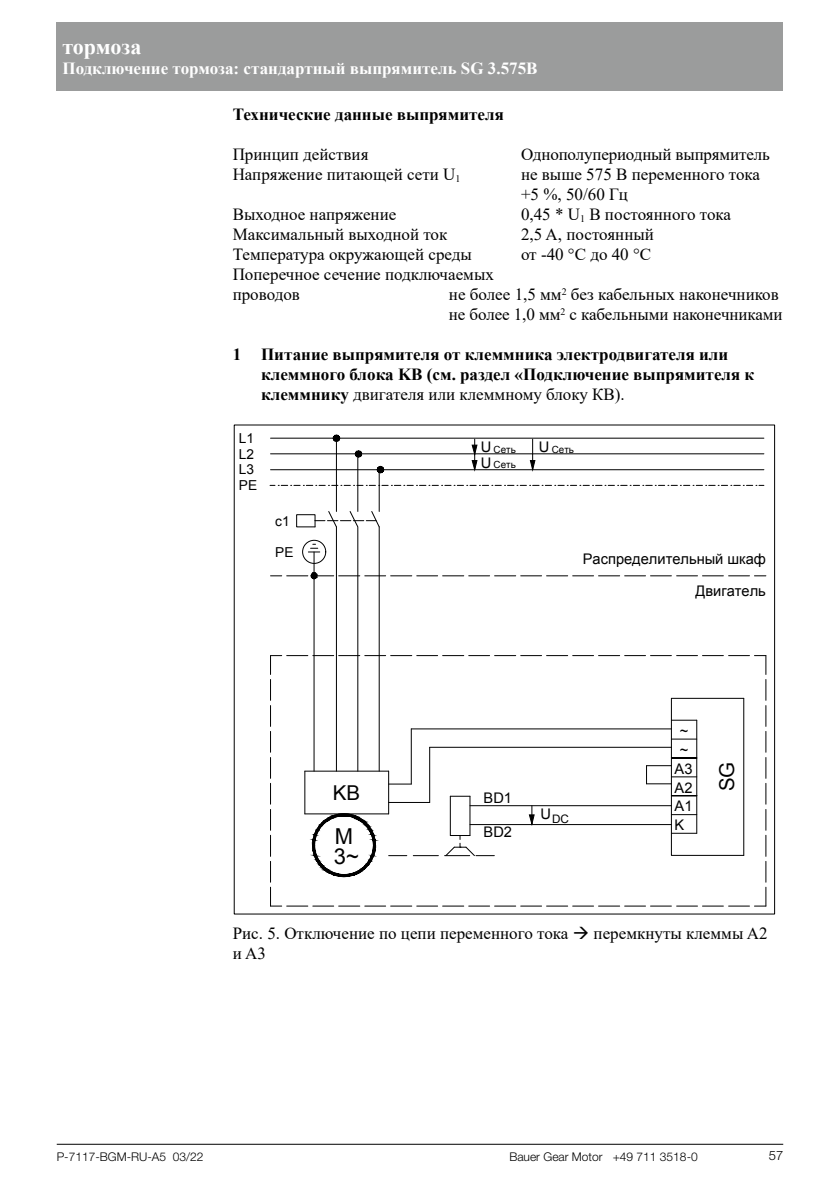
<style>
.page{position:relative;width:840px;height:1191px;background:#fff}
.page>*{position:absolute;margin:0;border:0;box-sizing:border-box;transform-origin:0 0}
.t1{font:700 22px "Times New Roman";letter-spacing:-.005em;color:#fff}
.t2{font:22px "Arial";color:#000}
.t3{font:20.4px "Arial";color:#000}
.t4{font:17px/20px "Times New Roman";color:#000}
.t5{font:700 17px/20px "Times New Roman";color:#000}
.t6{font:700 17px "Times New Roman";color:#fff}
.t7{font:14.6px/18.8px "Arial";color:#000}
.t8{font:13.8px "Arial";color:#000}
.t9{font:13.6px "Arial";color:#000}
.t10{font:300 13px "Helvetica Neue LT Std";color:#000}
.t11{font:300 12px "Helvetica Neue LT Std";color:#000}
.t12{font:11.6px "Arial";color:#000}
.t13{font:9.8px/15.6px "Arial";color:#000}
.s1{font-weight:400}
</style>
<div class="page">
<svg style="left:233px;top:424px;width:543px;height:491px"></svg>
<svg style="left:270px;top:510px;width:496px;height:396px"></svg>
<div style="left:314px;top:815px;width:59px;height:60px;border:1px solid #000;border-radius:50%"></div>
<div style="left:312px;top:813px;width:63px;height:64px;border:1px solid #000;border-radius:50%"></div>
<div style="left:57px;top:23px;width:725px;height:68px;background:#9b9c9c"></div>
<hr style="left:57px;top:1144px;width:725px;height:1px;background:#000">
<p class="t1" style="left:62px;top:31px;width:80px">тормоза</p>
<p class="t6" style="left:62px;top:56px;width:476px">Подключение тормоза: стандартный выпрямитель SG 3.575B</p>
<p class="t5" style="left:232px;top:104px;width:272px">Технические данные выпрямителя</p>
<p class="t4" style="left:232px;top:144px;width:137px">Принцип действия</p>
<p class="t4" style="left:520px;top:144px;width:250px">Однополупериодный выпрямитель</p>
<p class="t4" style="left:232px;top:164px;width:229px">Напряжение питающей сети U<sub>1</sub></p>
<p class="t4" style="left:520px;top:164px;width:240px">не выше 575 В переменного тока +5 %, 50/60 Гц</p>
<p class="t4" style="left:232px;top:204px;width:165px">Выходное напряжение</p>
<p class="t4" style="left:520px;top:204px;width:211px">0,45 * U<sub>1</sub> В постоянного тока</p>
<p class="t4" style="left:232px;top:224px;width:216px">Максимальный выходной ток</p>
<p class="t4" style="left:520px;top:224px;width:134px">2,5 A, постоянный</p>
<p class="t4" style="left:232px;top:244px;width:241px">Температура окружающей среды</p>
<p class="t4" style="left:520px;top:244px;width:132px">от -40 °C до 40 °C</p>
<p class="t4" style="left:232px;top:264px;width:263px">Поперечное сечение подключаемых проводов</p>
<p class="t4" style="left:448px;top:284px;width:335px">не более 1,5 мм<sup>2</sup> без кабельных наконечников не более 1,0 мм<sup>2</sup> c кабельными наконечниками</p>
<p class="t5" style="left:261px;top:344px;width:494px;text-indent:-28px">1 Питание выпрямителя от клеммника электродвигателя или клеммного блока KB (см. раздел «Подключение выпрямителя к клеммнику <span class="s1">двигателя или клеммному блоку КВ).</span></p>
<p class="t8" style="left:239px;top:429px;width:17px">L1</p>
<p class="t8" style="left:239px;top:476px;width:20px">PE</p>
<p class="t8" style="left:239px;top:445px;width:17px">L2</p>
<p class="t8" style="left:239px;top:460px;width:17px">L3</p>
<p class="t9" style="left:275px;top:512px;width:16px">c1</p>
<p class="t9" style="left:275px;top:544px;width:20px">PE</p>
<p class="t7" style="left:480px;top:438px;width:12px">U</p>
<p class="t7" style="left:538px;top:438px;width:12px">U</p>
<p class="t13" style="left:493px;top:442px;width:24px">Сеть<br>Сеть</p>
<p class="t13" style="left:551px;top:442px;width:24px">Сеть</p>
<p class="t7" style="left:480px;top:453px;width:12px">U</p>
<p class="t7" style="left:582px;top:549px;width:184px">Распределительный шкаф</p>
<p class="t7" style="left:695px;top:582px;width:72px">Двигатель</p>
<p class="t3" style="left:333px;top:779px;width:29px">KB</p>
<p class="t7" style="left:483px;top:789px;width:30px">BD1</p>
<p class="t2" style="left:334px;top:822px;width:20px">M</p>
<p class="t2" style="left:334px;top:842px;width:27px">3~</p>
<p class="t7" style="left:483px;top:822px;width:30px">BD2</p>
<p class="t12" style="left:540px;top:811px;width:30px"><sup>U</sup>DC</p>
<p class="t7" style="left:679px;top:722px;width:10px">~ ~</p>
<p class="t7" style="left:674px;top:759px;width:19px">A3</p>
<p class="t7" style="left:674px;top:778px;width:19px">A2</p>
<p class="t7" style="left:674px;top:797px;width:19px">A1<br>K</p>
<p class="t3" style="left:713px;top:791px;width:31px;rotate:-90deg">SG</p>
<p class="t4" style="left:232px;top:922px;width:536px">Рис. 5. Отключение по цепи переменного тока → перемкнуты клеммы A2 иA3</p>
<p class="t11" style="left:57px;top:1149px;width:148px">P-7117-BGM-RU-A5 03/22</p>
<p class="t11" style="left:509px;top:1149px;width:190px">Bauer Gear Motor +49 711 3518-0</p>
<p class="t10" style="left:768px;top:1147px;width:16px">57</p>
</div>
